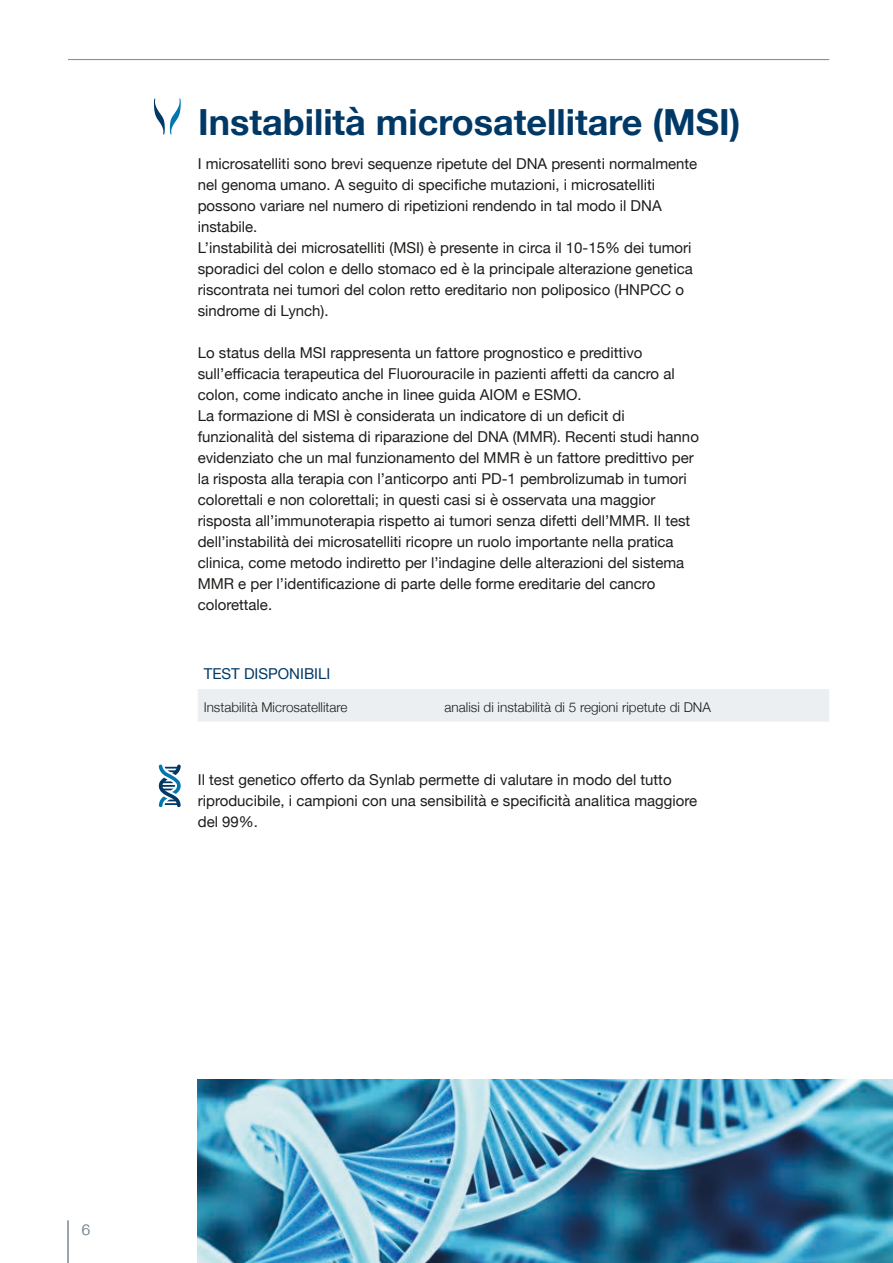
<style>
.page{position:relative;width:893px;height:1263px;background:#fff}
.page>*{position:absolute;margin:0;border:0;box-sizing:border-box;transform-origin:0 0}
.t1{font:700 36px "Helvetica Neue";color:#003866}
.t2{font:15px/21px "Helvetica Neue";color:#1d1d1b}
.t3{font:15px "Helvetica Neue";color:#003866}
.t4{font:300 15px "Helvetica Neue";color:#83929b}
.t5{font:300 13.5px "Helvetica Neue";color:#1d1d1b}
</style>
<div class="page">
<hr style="left:68px;top:59px;width:761px;height:1px;background:#83929b">
<div style="left:198px;top:689px;width:631px;height:33px;background:#eceff1"></div>
<svg style="left:154px;top:98px;width:27px;height:37px"></svg>
<svg style="left:158px;top:765px;width:23px;height:42px"></svg>
<img style="left:198px;top:1080px;width:695px;height:183px">
<hr style="left:67px;top:1220px;width:2px;height:43px;background:#83929b">
<h1 class="t1" style="left:198px;top:94px;width:544px">Instabilità microsatellitare (MSI)</h1>
<p class="t2" style="left:198px;top:154px;width:501px">I microsatelliti sono brevi sequenze ripetute del DNA presenti normalmente nel genoma umano. A seguito di specifiche mutazioni, i microsatelliti possono variare nel numero di ripetizioni rendendo in tal modo il DNA instabile.<br>L’instabilità dei microsatelliti (MSI) è presente in circa il 10-15% dei tumori sporadici del colon e dello stomaco ed è la principale alterazione genetica riscontrata nei tumori del colon retto ereditario non poliposico (HNPCC o sindrome di Lynch).</p>
<p class="t2" style="left:198px;top:343px;width:503px">Lo status della MSI rappresenta un fattore prognostico e predittivo sull’efficacia terapeutica del Fluorouracile in pazienti affetti da cancro al colon, come indicato anche in linee guida AIOM e ESMO.<br>La formazione di MSI è considerata un indicatore di un deficit di funzionalità del sistema di riparazione del DNA (MMR). Recenti studi hanno evidenziato che un mal funzionamento del MMR è un fattore predittivo per la risposta alla terapia con l’anticorpo anti PD-1 pembrolizumab in tumori colorettali e non colorettali; in questi casi si è osservata una maggior risposta all’immunoterapia rispetto ai tumori senza difetti dell’MMR. Il test dell’instabilità dei microsatelliti ricopre un ruolo importante nella pratica clinica, come metodo indiretto per l’indagine delle alterazioni del sistema MMR e per l’identificazione di parte delle forme ereditarie del cancro colorettale.</p>
<p class="t3" style="left:204px;top:663px;width:128px">TEST DISPONIBILI</p>
<p class="t5" style="left:204px;top:696px;width:145px">Instabilità Microsatellitare</p>
<p class="t5" style="left:445px;top:696px;width:268px">analisi di instabilità di 5 regioni ripetute di DNA</p>
<p class="t2" style="left:198px;top:770px;width:501px">Il test genetico offerto da Synlab permette di valutare in modo del tutto riproducibile, i campioni con una sensibilità e specificità analitica maggiore del 99%.</p>
<p class="t4" style="left:82px;top:1217px;width:10px">6</p>
</div>
